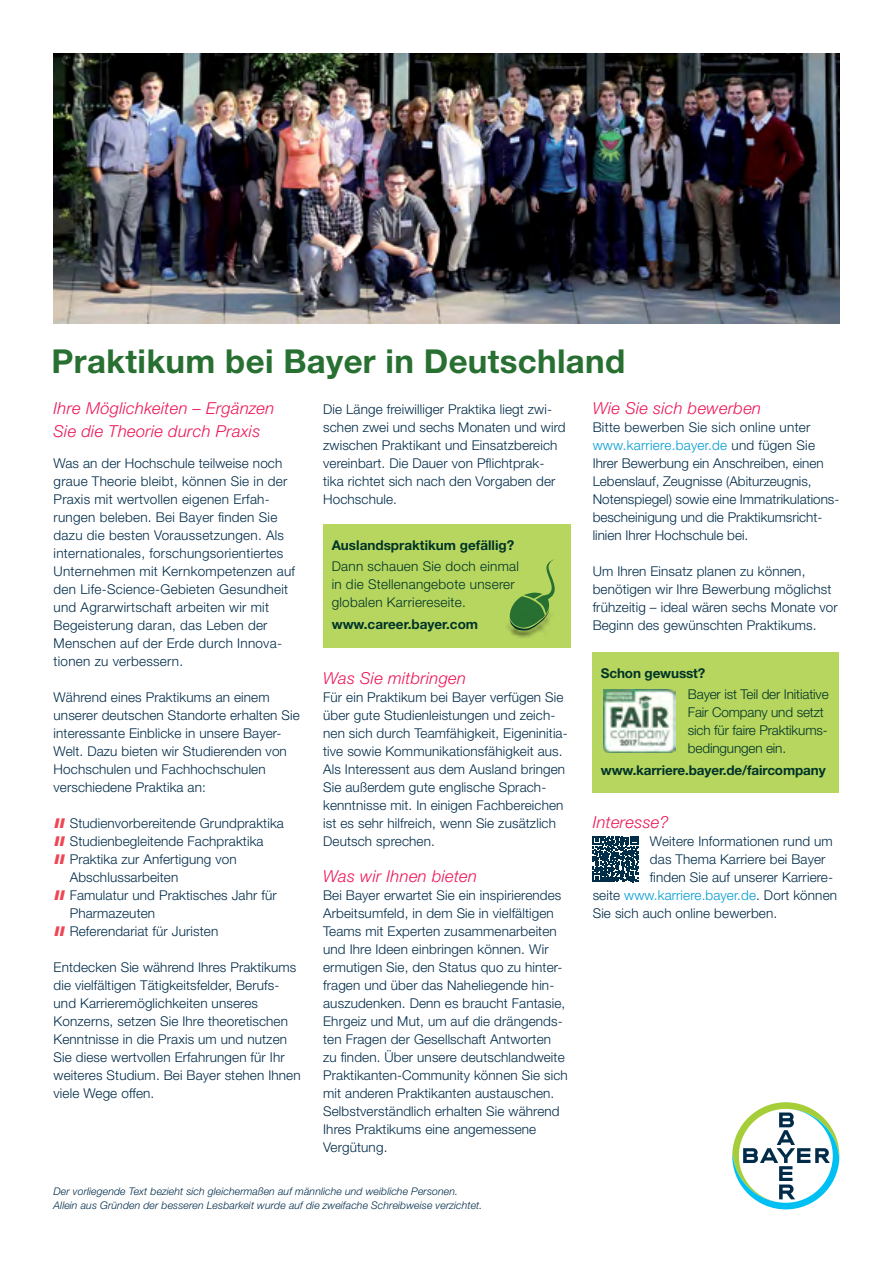
<style>
.page{position:relative;width:893px;height:1263px;background:#fff}
.page>*{position:absolute;margin:0;border:0;box-sizing:border-box;transform-origin:0 0}
.Titel_Beruf_Rückseit{font:700 33px "Helvetica Neue";letter-spacing:.01em;color:#287032}
.Subheadline{font:italic 300 16.5px/22.5px "Helvetica Neue";letter-spacing:.02em;color:#ed1556}
.Copy_9_12{font:300 13.5px/18px "Helvetica Neue";letter-spacing:.01em;color:#002c4a}
.Copy_neben_QR-code9{font:300 13.5px "Helvetica Neue";letter-spacing:.01em;color:#002c4a}
.Copy_9_12-2{font:700 13.5px "Helvetica Neue";letter-spacing:-.005em;color:#003428}
.Copy_9_12-3{font:300 13.5px/18px "Helvetica Neue";letter-spacing:-.01em;color:#003428}
.Copy_9_12-4{font:300 13.5px/18px "Helvetica Neue";letter-spacing:.02em;color:#003428}
.Copy_neben_QR-code9-2{font:300 13.5px "Helvetica Neue";letter-spacing:.01em;color:#009bd2}
.Genderhinweis{font:italic 300 10.5px/13.5px "Helvetica Neue";letter-spacing:.01em;color:#002c4a}
.s1{font-weight:800;font-style:italic;font-stretch:expanded;color:#ef4655}
.s2{color:#009bd2}
.s3{color:#002c4a}
</style>
<div class="page">
<img style="left:54px;top:54px;width:786px;height:269px">
<svg style="left:593px;top:836px;width:46px;height:46px"></svg>
<svg style="left:732px;top:1102px;width:107px;height:107px"></svg>
<div style="left:592px;top:652px;width:247px;height:140px;background:#b7d660"></div>
<img style="left:603px;top:689px;width:72px;height:64px">
<div style="left:323px;top:524px;width:248px;height:124px;background:#b7d660"></div>
<div style="left:506px;top:609px;width:48px;height:30px;background:#000;opacity:.75"></div>
<svg style="left:509px;top:559px;width:46px;height:71px"></svg>
<p class="Titel_Beruf_Rückseit" style="left:52px;top:341px;width:575px">Praktikum bei Bayer in Deutschland</p>
<p class="Subheadline" style="left:54px;top:397px;width:222px">Ihre Möglichkeiten – Ergänzen<br>Sie die Theorie durch Praxis</p>
<p class="Copy_9_12" style="left:54px;top:454px;width:243px">Was an der Hochschule teilweise noch graue Theorie bleibt, können Sie in der Praxis mit wertvollen eigenen Erfah&shy;rungen beleben. Bei Bayer finden Sie dazu die besten Voraussetzungen. Als internationales, forschungsorientiertes Unternehmen mit Kernkompetenzen auf den Life-Science-Gebieten Gesundheit und Agrarwirtschaft arbeiten wir mit Begeisterung daran, das Leben der Menschen auf der Erde durch Innova&shy;tionen zu verbessern.</p>
<p class="Copy_9_12" style="left:54px;top:688px;width:248px">Während eines Praktikums an einem unserer deutschen Standorte erhalten Sie interessante Einblicke in unsere Bayer-Welt. Dazu bieten wir Studierenden von Hochschulen und Fachhochschulen verschiedene Praktika an:</p>
<p class="Copy_9_12" style="left:54px;top:814px;width:232px"><span class="s1">II</span> Studienvorbereitende Grundpraktika</p>
<p class="Copy_9_12" style="left:54px;top:832px;width:211px"><span class="s1">II</span> Studienbegleitende Fachpraktika</p>
<p class="Copy_9_12" style="left:70px;top:850px;width:168px;text-indent:-16px"><span class="s1">II</span> Praktika zur Anfertigung von<br>Abschlussarbeiten</p>
<p class="Copy_9_12" style="left:70px;top:886px;width:208px;text-indent:-16px"><span class="s1">II</span> Famulatur und Praktisches Jahr für<br>Pharmazeuten</p>
<p class="Copy_9_12" style="left:54px;top:922px;width:166px"><span class="s1">II</span> Referendariat für Juristen</p>
<p class="Copy_9_12" style="left:54px;top:958px;width:249px">Entdecken Sie während Ihres Praktikums die vielfältigen Tätigkeitsfelder, Berufs&shy;und Karrieremöglichkeiten unseres Konzerns, setzen Sie Ihre theoretischen Kenntnisse in die Praxis um und nutzen Sie diese wertvollen Erfahrungen für Ihr weiteres Studium. Bei Bayer stehen Ihnen viele Wege offen.</p>
<p class="Subheadline" style="left:593px;top:397px;width:170px">Wie Sie sich bewerben</p>
<p class="Copy_9_12" style="left:593px;top:418px;width:248px">Bitte bewerben Sie sich online unter <span class="s2">www.karriere.bayer.de</span> und fügen Sie Ihrer Bewerbung ein Anschreiben, einen Lebenslauf, Zeugnisse (Abiturzeugnis, Notenspiegel) sowie eine Immatrikulations&shy;bescheinigung und die Praktikumsricht&shy;linien Ihrer Hochschule bei.</p>
<p class="Copy_9_12" style="left:593px;top:562px;width:246px">Um Ihren Einsatz planen zu können, benötigen wir Ihre Bewerbung möglichst frühzeitig – ideal wären sechs Monate vor Beginn des gewünschten Praktikums.</p>
<p class="Copy_9_12" style="left:323px;top:400px;width:244px">Die Länge freiwilliger Praktika liegt zwi&shy;schen zwei und sechs Monaten und wird zwischen Praktikant und Einsatzbereich vereinbart. Die Dauer von Pflichtprak&shy;tika richtet sich nach den Vorgaben der Hochschule.</p>
<p class="Copy_9_12-2" style="left:332px;top:537px;width:184px">Auslandspraktikum gefällig?</p>
<p class="Copy_9_12-4" style="left:332px;top:557px;width:189px">Dann schauen Sie doch einmal in die Stellenangebote unserer globalen Karriereseite.</p>
<p class="Copy_9_12-2" style="left:332px;top:616px;width:148px">www.career.bayer.com</p>
<p class="Copy_9_12-2" style="left:601px;top:664px;width:106px">Schon gewusst?</p>
<p class="Copy_9_12-3" style="left:688px;top:684px;width:142px">Bayer ist Teil der Initiative<br>Fair Company und setzt sich für faire Praktikums&shy;bedingungen ein.</p>
<p class="Copy_9_12-2" style="left:601px;top:762px;width:226px">www.karriere.bayer.de/faircompany</p>
<p class="Subheadline" style="left:323px;top:667px;width:144px">Was Sie mitbringen</p>
<p class="Copy_9_12" style="left:323px;top:688px;width:246px">Für ein Praktikum bei Bayer verfügen Sie über gute Studienleistungen und zeich&shy;nen sich durch Teamfähigkeit, Eigeninitia&shy;tive sowie Kommunikationsfähigkeit aus.<br>Als Interessent aus dem Ausland bringen Sie außerdem gute englische Sprach&shy;kenntnisse mit. In einigen Fachbereichen ist es sehr hilfreich, wenn Sie zusätzlich Deutsch sprechen.</p>
<p class="Subheadline" style="left:323px;top:865px;width:155px">Was wir Ihnen bieten</p>
<p class="Copy_9_12" style="left:323px;top:886px;width:246px">Bei Bayer erwartet Sie ein inspirierendes Arbeitsumfeld, in dem Sie in vielfältigen Teams mit Experten zusammenarbeiten und Ihre Ideen einbringen können. Wir ermutigen Sie, den Status quo zu hinter&shy;fragen und über das Naheliegende hin&shy;auszudenken. Denn es braucht Fantasie, Ehrgeiz und Mut, um auf die drängends&shy;ten Fragen der Gesellschaft Antworten zu finden. Über unsere deutschlandweite Praktikanten-Community können Sie sich mit anderen Praktikanten austauschen.<br>Selbstverständlich erhalten Sie während Ihres Praktikums eine angemessene Vergütung.</p>
<p class="Subheadline" style="left:593px;top:811px;width:77px">Interesse?</p>
<p class="Copy_neben_QR-code9" style="left:650px;top:833px;width:184px">Weitere Informationen rund um</p>
<p class="Copy_neben_QR-code9" style="left:650px;top:851px;width:177px">das Thema Karriere bei Bayer</p>
<p class="Copy_neben_QR-code9" style="left:650px;top:869px;width:183px">finden Sie auf unserer Karriere-</p>
<p class="Copy_neben_QR-code9-2" style="left:593px;top:887px;width:246px"><span class="s3">seite</span> www.karriere.bayer.de<span class="s3">. Dort können</span></p>
<p class="Copy_neben_QR-code9" style="left:593px;top:905px;width:186px">Sie sich auch online bewerben.</p>
<p class="Genderhinweis" style="left:54px;top:1185px;width:430px">Der vorliegende Text bezieht sich gleichermaßen auf männliche und weibliche Personen.<br>Allein aus Gründen der besseren Lesbarkeit wurde auf die zweifache Schreibweise verzichtet.</p>
</div>
